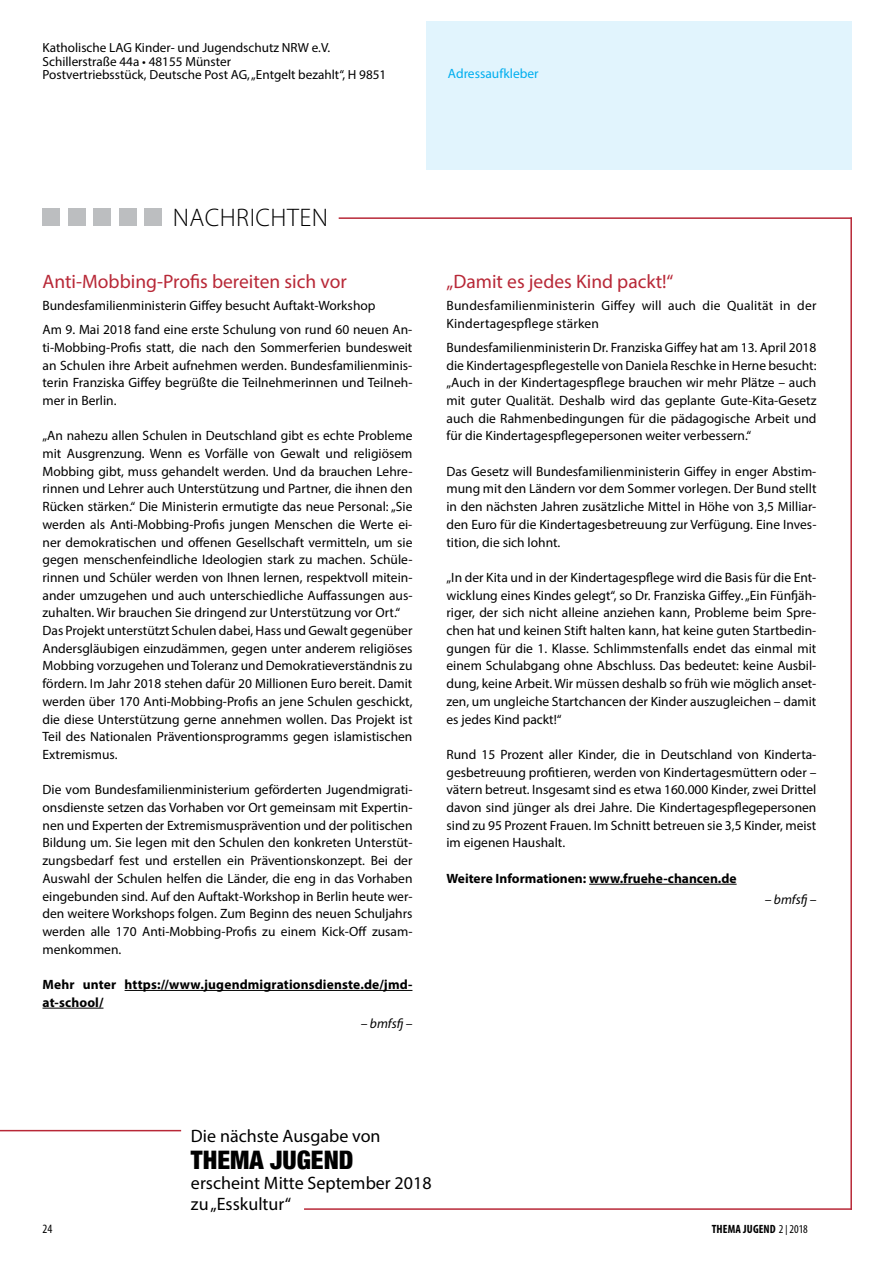
<style>
.page{position:relative;width:893px;height:1263px;background:#fff}
.page>*{position:absolute;margin:0;border:0;box-sizing:border-box;transform-origin:0 0}
.t1{font:300 25.5px "Myriad Pro";color:#000}
.t2{font:900 condensed 25.5px "Helvetica Neue";color:#000}
.t3{font:19.5px "Myriad Pro";color:#b82837}
.t4{font:18px/21px "Myriad Pro";color:#000}
.t5{font:13.5px/17.7px "Myriad Pro";color:#000;text-align:justify}
.t6{font:700 13.5px/17.7px "Myriad Pro";letter-spacing:.01em;color:#000}
.t7{font:italic 13.5px "Myriad Pro";color:#000}
.t8{font:13.5px "Myriad Pro";color:#00aeef}
.t9{font:13.2px/13.5px "Myriad Pro";color:#000}
.t10{font:condensed 12.75px "Myriad Pro";color:#000}
.t11{font:700 condensed 12px "Myriad Pro";letter-spacing:.01em;color:#000}
.s1{font-weight:400}
.s2{font-family:"Futura T";font-weight:300}
</style>
<div class="page">
<hr style="left:125px;top:990px;width:287px;height:1px;background:#000">
<hr style="left:43px;top:1008px;width:61px;height:1px;background:#000">
<div style="left:43px;top:209px;width:17px;height:17px;background:#bcbec0"></div>
<div style="left:68px;top:209px;width:17px;height:17px;background:#bcbec0"></div>
<div style="left:94px;top:209px;width:17px;height:17px;background:#bcbec0"></div>
<div style="left:119px;top:209px;width:17px;height:17px;background:#bcbec0"></div>
<div style="left:145px;top:209px;width:17px;height:17px;background:#bcbec0"></div>
<hr style="left:339px;top:217px;width:513px;height:2px;background:#b82837">
<div style="left:427px;top:21px;width:425px;height:149px;background:#e1f4fd"></div>
<hr style="left:304px;top:1208px;width:548px;height:2px;background:#b82837">
<hr style="left:0;top:1130px;width:181px;height:1px;background:#b82837">
<hr style="left:850px;top:217px;width:2px;height:993px;background:#b82837">
<hr style="left:589px;top:884px;width:148px;height:1px;background:#000">
<p class="t9" style="left:43px;top:41px;width:345px">Katholische LAG Kinder- und Jugendschutz NRW e.V.<br>Schillerstraße 44a • 48155 Münster<br>Postvertriebsstück, Deutsche Post AG, „Entgelt bezahlt“, H 9851</p>
<p class="t8" style="left:448px;top:65px;width:92px">Adressaufkleber</p>
<h1 class="t1" style="left:173px;top:202px;width:32px">NACHRICHTEN</h1>
<h2 class="t3" style="left:43px;top:269px;width:306px">Anti-Mobbing-Profis bereiten sich vor</h2>
<p class="t5" style="left:43px;top:293px;width:371px;line-height:24.2px">Bundesfamilienministerin Giffey besucht Auftakt-Workshop<br>Am 9. Mai 2018 fand eine erste Schulung von rund 60 neuen An-</p>
<p class="t5" style="left:43px;top:338px;width:371px">ti-Mobbing-Profis statt, die nach den Sommerferien bundesweit an Schulen ihre Arbeit aufnehmen werden. Bundesfamilienminis&shy;terin Franziska Giffey begrüßte die Teilnehmerinnen und Teilneh&shy;mer in Berlin.</p>
<p class="t5" style="left:43px;top:427px;width:371px;text-align:left">„An nahezu allen Schulen in Deutschland gibt es echte Probleme mit Ausgrenzung. Wenn es Vorfälle von Gewalt und religiösem Mobbing gibt, muss gehandelt werden. Und da brauchen Lehre&shy;rinnen und Lehrer auch Unterstützung und Partner, die ihnen den Rücken stärken.“ Die Ministerin ermutigte das neue Personal: „Sie werden als Anti-Mobbing-Profis jungen Menschen die Werte ei&shy;ner demokratischen und offenen Gesellschaft vermitteln, um sie gegen menschenfeindliche Ideologien stark zu machen. Schüle&shy;rinnen und Schüler werden von Ihnen lernen, respektvoll mitein&shy;ander umzugehen und auch unterschiedliche Auffassungen aus&shy;zuhalten. Wir brauchen Sie dringend zur Unterstützung vor Ort.“ Das Projekt unterstützt Schulen dabei, Hass und Gewalt gegenüber Andersgläubigen einzudämmen, gegen unter anderem religiöses Mobbing vorzugehen und Toleranz und Demokratieverständnis zu fördern. Im Jahr 2018 stehen dafür 20 Millionen Euro bereit. Damit werden über 170 Anti-Mobbing-Profis an jene Schulen geschickt, die diese Unterstützung gerne annehmen wollen. Das Projekt ist Teil des Nationalen Präventionsprogramms gegen islamistischen Extremismus.</p>
<p class="t5" style="left:43px;top:781px;width:371px">Die vom Bundesfamilienministerium geförderten Jugendmigrati&shy;onsdienste setzen das Vorhaben vor Ort gemeinsam mit Expertin&shy;nen und Experten der Extremismusprävention und der politischen Bildung um. Sie legen mit den Schulen den konkreten Unterstüt&shy;zungsbedarf fest und erstellen ein Präventionskonzept. Bei der Auswahl der Schulen helfen die Länder, die eng in das Vorhaben eingebunden sind. Auf den Auftakt-Workshop in Berlin heute wer&shy;den weitere Workshops folgen. Zum Beginn des neuen Schuljahrs werden alle 170 Anti-Mobbing-Profis zu einem Kick-Off zusam&shy;menkommen.</p>
<p class="t6" style="left:43px;top:975px;width:371px">Mehr unter https://www.jugendmigrationsdienste.de/jmd&shy;at-school/</p>
<p class="t7" style="left:361px;top:1015px;width:53px">– bmfsfj –</p>
<h2 class="t3" style="left:446px;top:269px;width:228px">„Damit es jedes Kind packt!“</h2>
<p class="t5" style="left:446px;top:296px;width:371px">Bundesfamilienministerin Giffey will auch die Qualität in der<br>Kindertagespflege stärken</p>
<p class="t5" style="left:446px;top:338px;width:371px">Bundesfamilienministerin Dr. Franziska Giffey hat am 13. April 2018 die Kindertagespflegestelle von Daniela Reschke in Herne besucht: „Auch in der Kindertagespflege brauchen wir mehr Plätze – auch mit guter Qualität. Deshalb wird das geplante Gute-Kita-Gesetz auch die Rahmenbedingungen für die pädagogische Arbeit und für die Kindertagespflegepersonen weiter verbessern.“</p>
<p class="t5" style="left:446px;top:462px;width:371px">Das Gesetz will Bundesfamilienministerin Giffey in enger Abstim&shy;mung mit den Ländern vor dem Sommer vorlegen. Der Bund stellt in den nächsten Jahren zusätzliche Mittel in Höhe von 3,5 Milliar&shy;den Euro für die Kindertagesbetreuung zur Verfügung. Eine Inves&shy;tition, die sich lohnt.</p>
<p class="t5" style="left:446px;top:568px;width:371px">„In der Kita und in der Kindertagespflege wird die Basis für die Ent&shy;wicklung eines Kindes gelegt“, so Dr. Franziska Giffey. „Ein Fünfjäh&shy;riger, der sich nicht alleine anziehen kann, Probleme beim Spre&shy;chen hat und keinen Stift halten kann, hat keine guten Startbedin&shy;gungen für die 1. Klasse. Schlimmstenfalls endet das einmal mit einem Schulabgang ohne Abschluss. Das bedeutet: keine Ausbil&shy;dung, keine Arbeit. Wir müssen deshalb so früh wie möglich anset&shy;zen, um ungleiche Startchancen der Kinder auszugleichen – damit es jedes Kind packt!“</p>
<p class="t5" style="left:446px;top:745px;width:371px">Rund 15 Prozent aller Kinder, die in Deutschland von Kinderta&shy;gesbetreuung profitieren, werden von Kindertagesmüttern oder – vätern betreut. Insgesamt sind es etwa 160.000 Kinder, zwei Drittel davon sind jünger als drei Jahre. Die Kindertagespflegepersonen sind zu 95 Prozent Frauen. Im Schnitt betreuen sie 3,5 Kinder, meist im eigenen Haushalt.</p>
<p class="t6" style="left:446px;top:869px;width:292px">Weitere Informationen: www.fruehe-chancen.de</p>
<p class="t7" style="left:765px;top:891px;width:53px">– bmfsfj –</p>
<h3 class="t4" style="left:191px;top:1125px;width:191px">Die nächste Ausgabe von</h3>
<h1 class="t2" style="left:191px;top:1139px;width:164px">THEMA JUGEND</h1>
<h3 class="t4" style="left:191px;top:1172px;width:242px">erscheint Mitte September 2018 zu „Esskultur“</h3>
<p class="t10" style="left:43px;top:1221px;width:11px">24</p>
<p class="t11" style="left:712px;top:1222px;width:98px">THEMA JUGEND <span class="s1">2</span><span class="s2">|</span><span class="s1">2018</span></p>
</div>
